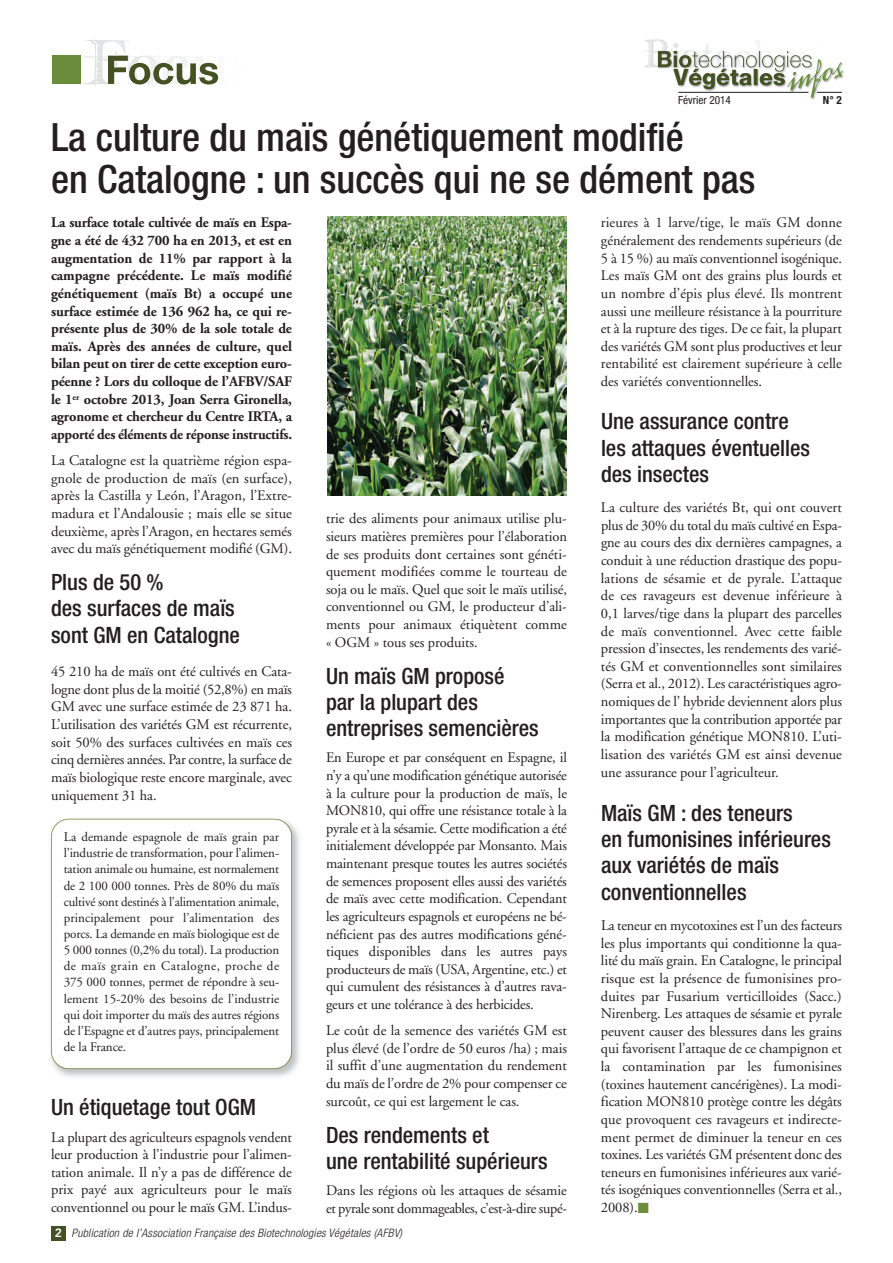
<style>
.page{position:relative;width:893px;height:1263px;background:#fff}
.page>*{position:absolute;margin:0;border:0;box-sizing:border-box;transform-origin:0 0}
.t1{font:500 condensed 39px/42px "Helvetica Neue";color:#231f20}
.t2{font:500 condensed 22.5px/26.2px "Helvetica Neue";color:#231f20}
.t3{font:14.7px/17.5px "Adobe Garamond";letter-spacing:-.005em;color:#231f20;text-align:justify}
.t4{font:700 14.7px/17.7px "Adobe Garamond";letter-spacing:-.015em;color:#231f20;text-align:justify}
.t5{font:13.2px/16.2px "Adobe Garamond";letter-spacing:-.01em;color:#231f20;text-align:justify}
.t6{font:italic 300 condensed 11.7px "Helvetica Neue";color:#231f20}
.t7{font:condensed 11.25px "Helvetica Neue";color:#231f20}
.t8{font:700 condensed 11.25px "Helvetica Neue";color:#231f20}
.s1{font-family:"Avenir";font-weight:800;font-style:normal;font-stretch:normal;font-size:12px;color:#fff}
.s2{color:#698d3b}
</style>
<div class="page">
<img style="left:51px;top:818px;width:249px;height:259px">
<div style="left:52px;top:819px;width:239px;height:249px;background:#fff;border-radius:17px"></div>
<div style="left:51px;top:819px;width:241px;height:250px;border:2px solid #698d3b;border-radius:18px"></div>
<img style="left:644px;top:38px;width:200px;height:62px">
<img style="left:658px;top:51px;width:153px;height:21px">
<img style="left:673px;top:69px;width:112px;height:20px">
<img style="left:787px;top:72px;width:25px;height:19px">
<div style="left:51px;top:1225px;width:15px;height:15px;background:#445223"></div>
<svg style="left:108px;top:56px;width:110px;height:28px"></svg>
<div style="left:52px;top:56px;width:29px;height:28px;background:#698d3b"></div>
<img style="left:127px;top:80px;width:30px;height:5px">
<img style="left:84px;top:78px;width:36px;height:9px">
<img style="left:198px;top:79px;width:20px;height:6px">
<img style="left:164px;top:76px;width:26px;height:8px">
<img style="left:157px;top:55px;width:4px;height:29px">
<hr style="left:678px;top:92px;width:130px;height:1px;background:#231f20">
<svg style="left:817px;top:92px;width:25px;height:1px"></svg>
<img style="left:327px;top:217px;width:239px;height:279px">
<p class="t7" style="left:678px;top:96px;width:54px">Février 2014</p>
<p class="t8" style="left:823px;top:96px;width:21px">N° 2</p>
<h1 class="t1" style="left:51px;top:120px;width:706px">La culture du maïs génétiquement modifié<br>en Catalogne : un succès qui ne se dément pas</h1>
<p class="t4" style="left:51px;top:215px;width:243px">La surface totale cultivée de maïs en Espa&shy;gne a été de 432 700 ha en 2013, et est en augmentation de 11% par rapport à la campagne précédente. Le maïs modifié génétiquement (maïs Bt) a occupé une surface estimée de 136 962 ha, ce qui re&shy;présente plus de 30% de la sole totale de maïs. Après des années de culture, quel bilan peut on tirer de cette exception euro&shy;péenne ? Lors du colloque de l’AFBV/SAF le 1<sup>er</sup> octobre 2013, Joan Serra Gironella, agronome et chercheur du Centre IRTA, a apporté des éléments de réponse instructifs.</p>
<p class="t3" style="left:51px;top:453px;width:242px">La Catalogne est la quatrième région espa&shy;gnole de production de maïs (en surface), après la Castilla y León, l’Aragon, l’Extre&shy;madura et l’Andalousie ; mais elle se situe deuxième, après l’Aragon, en hectares semés avec du maïs génétiquement modifié (GM).</p>
<h2 class="t2" style="left:51px;top:571px;width:190px">Plus de 50 %<br>des surfaces de maïs sont GM en Catalogne</h2>
<p class="t3" style="left:51px;top:664px;width:242px">45 210 ha de maïs ont été cultivés en Cata&shy;logne dont plus de la moitié (52,8%) en maïs GM avec une surface estimée de 23 871 ha.<br>L’utilisation des variétés GM est récurrente, soit 50% des surfaces cultivées en maïs ces cinq dernières années. Par contre, la surface de maïs biologique reste encore marginale, avec uniquement 31 ha.</p>
<p class="t5" style="left:64px;top:830px;width:217px">La demande espagnole de maïs grain par l’industrie de transformation, pour l’alimen&shy;tation animale ou humaine, est normalement de 2 100 000 tonnes. Près de 80% du maïs cultivé sont destinés à l’alimentation animale, principalement pour l’alimentation des porcs. La demande en maïs biologique est de 5 000 tonnes (0,2% du total). La production de maïs grain en Catalogne, proche de 375 000 tonnes, permet de répondre à seu&shy;lement 15-20% des besoins de l’industrie qui doit importer du maïs des autres régions de l’Espagne et d’autres pays, principalement de la France.</p>
<h2 class="t2" style="left:51px;top:1096px;width:207px">Un étiquetage tout OGM</h2>
<p class="t3" style="left:51px;top:1129px;width:242px">La plupart des agriculteurs espagnols vendent leur production à l’industrie pour l’alimen&shy;tation animale. Il n’y a pas de différence de prix payé aux agriculteurs pour le maïs conventionnel ou pour le maïs GM. L’indus-</p>
<p class="t3" style="left:326px;top:511px;width:242px">trie des aliments pour animaux utilise plu&shy;sieurs matières premières pour l’élaboration de ses produits dont certaines sont généti&shy;quement modifiées comme le tourteau de soja ou le maïs. Quel que soit le maïs utilisé, conventionnel ou GM, le producteur d’ali&shy;ments pour animaux étiquètent comme « OGM » tous ses produits.</p>
<h2 class="t2" style="left:326px;top:664px;width:214px">Un maïs GM proposé<br>par la plupart des entreprises semencières</h2>
<p class="t3" style="left:326px;top:750px;width:243px">En Europe et par conséquent en Espagne, il n’y a qu’une modification génétique autorisée à la culture pour la production de maïs, le MON810, qui offre une résistance totale à la pyrale et à la sésamie. Cette modification a été initialement développée par Monsanto. Mais maintenant presque toutes les autres sociétés de semences proposent elles aussi des variétés de maïs avec cette modification. Cependant les agriculteurs espagnols et européens ne bé&shy;néficient pas des autres modifications géné&shy;tiques disponibles dans les autres pays producteurs de maïs (USA, Argentine, etc.) et qui cumulent des résistances à d’autres rava&shy;geurs et une tolérance à des herbicides.</p>
<p class="t3" style="left:326px;top:1023px;width:242px">Le coût de la semence des variétés GM est plus élevé (de l’ordre de 50 euros /ha) ; mais il suffit d’une augmentation du rendement du maïs de l’ordre de 2% pour compenser ce surcoût, ce qui est largement le cas.</p>
<h2 class="t2" style="left:326px;top:1123px;width:223px">Des rendements et<br>une rentabilité supérieurs</h2>
<p class="t3" style="left:326px;top:1183px;width:242px">Dans les régions où les attaques de sésamie et pyrale sont dommageables, c’est-à-dire supé-</p>
<p class="t6" style="left:55px;top:1229px;width:349px"><span class="s1">2</span> Publication de l’Association Française des Biotechnologies Végétales (AFBV)</p>
<p class="t3" style="left:601px;top:215px;width:242px">rieures à 1 larve/tige, le maïs GM donne généralement des rendements supérieurs (de 5 à 15 %) au maïs conventionnel isogénique.<br>Les maïs GM ont des grains plus lourds et un nombre d’épis plus élevé. Ils montrent aussi une meilleure résistance à la pourriture et à la rupture des tiges. De ce fait, la plupart des variétés GM sont plus productives et leur rentabilité est clairement supérieure à celle des variétés conventionnelles.</p>
<h2 class="t2" style="left:601px;top:410px;width:211px">Une assurance contre les attaques éventuelles des insectes</h2>
<p class="t3" style="left:601px;top:500px;width:243px">La culture des variétés Bt, qui ont couvert plus de 30% du total du maïs cultivé en Espa&shy;gne au cours des dix dernières campagnes, a conduit à une réduction drastique des popu&shy;lations de sésamie et de pyrale. L’attaque de ces ravageurs est devenue inférieure à 0,1 larves/tige dans la plupart des parcelles de maïs conventionnel. Avec cette faible pression d’insectes, les rendements des varié&shy;tés GM et conventionnelles sont similaires (Serra et al., 2012). Les caractéristiques agro&shy;nomiques de l’ hybride deviennent alors plus importantes que la contribution apportée par la modification génétique MON810. L’uti&shy;lisation des variétés GM est ainsi devenue une assurance pour l’agriculteur.</p>
<h2 class="t2" style="left:601px;top:802px;width:231px">Maïs GM : des teneurs<br>en fumonisines inférieures aux variétés de maïs conventionnelles</h2>
<p class="t3" style="left:601px;top:918px;width:242px">La teneur en mycotoxines est l’un des facteurs les plus importants qui conditionne la qua&shy;lité du maïs grain. En Catalogne, le principal risque est la présence de fumonisines pro&shy;duites par Fusarium verticilloides (Sacc.)<br>Nirenberg. Les attaques de sésamie et pyrale peuvent causer des blessures dans les grains qui favorisent l’attaque de ce champignon et la contamination par les fumonisines (toxines hautement cancérigènes). La modi&shy;fication MON810 protège contre les dégâts que provoquent ces ravageurs et indirecte&shy;ment permet de diminuer la teneur en ces toxines. Les variétés GM présentent donc des teneurs en fumonisines inférieures aux varié&shy;tés isogéniques conventionnelles (Serra et al., 2008).<span class="s2">■</span></p>
</div>
